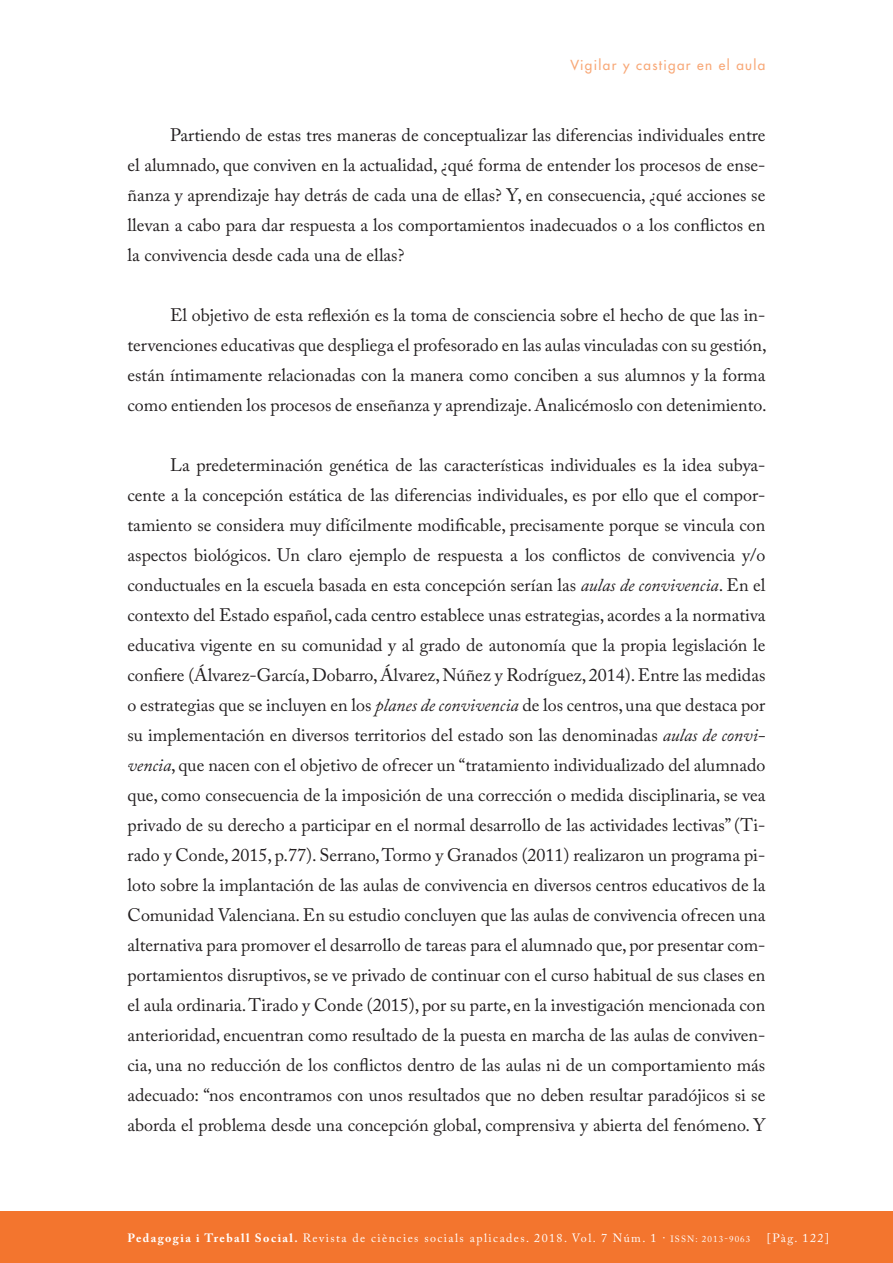
<style>
.page{position:relative;width:893px;height:1263px;background:#fff}
.page>*{position:absolute;margin:0;border:0;box-sizing:border-box;transform-origin:0 0}
.TEXT_COMU{font:18px/30px "Adobe Caslon Pro";color:#231f20;text-align:justify}
.CAPÇALERA_DRETA{font:13.5px "Futura";letter-spacing:.1em;color:#f8a877}
.t1{font:12px "Adobe Caslon Pro";letter-spacing:.12em;color:#fff}
.s1{font-style:italic}
.s2{font-weight:700}
.s3{font-size:9px}
</style>
<div class="page">
<div style="left:0;top:1212px;width:893px;height:51px;background:#f3752e"></div>
<p class="CAPÇALERA_DRETA" style="left:570px;top:57px;width:197px">Vigilar y castigar en el aula</p>
<p class="TEXT_COMU" style="left:128px;top:120px;width:639px;text-indent:43px">Partiendo de estas tres maneras de conceptualizar las diferencias individuales entre el alumnado, que conviven en la actualidad, ¿qué forma de entender los procesos de ense&shy;ñanza y aprendizaje hay detrás de cada una de ellas? Y, en consecuencia, ¿qué acciones se llevan a cabo para dar respuesta a los comportamientos inadecuados o a los conflictos en la convivencia desde cada una de ellas?</p>
<p class="TEXT_COMU" style="left:128px;top:300px;width:641px;text-indent:43px">El objetivo de esta reflexión es la toma de consciencia sobre el hecho de que las in&shy;tervenciones educativas que despliega el profesorado en las aulas vinculadas con su gestión, están íntimamente relacionadas con la manera como conciben a sus alumnos y la forma como entienden los procesos de enseñanza y aprendizaje. Analicémoslo con detenimiento.</p>
<p class="TEXT_COMU" style="left:128px;top:450px;width:639px;text-indent:43px">La predeterminación genética de las características individuales es la idea subya&shy;cente a la concepción estática de las diferencias individuales, es por ello que el compor&shy;tamiento se considera muy difícilmente modificable, precisamente porque se vincula con aspectos biológicos. Un claro ejemplo de respuesta a los conflictos de convivencia y/o conductuales en la escuela basada en esta concepción serían las <span class="s1">aulas de convivencia</span>. En el contexto del Estado español, cada centro establece unas estrategias, acordes a la normativa educativa vigente en su comunidad y al grado de autonomía que la propia legislación le confiere (Álvarez-García, Dobarro, Álvarez, Núñez y Rodríguez, 2014). Entre las medidas o estrategias que se incluyen en los <span class="s1">planes de convivencia</span> de los centros, una que destaca por su implementación en diversos territorios del estado son las denominadas <span class="s1">aulas de convi&shy;vencia</span>, que nacen con el objetivo de ofrecer un “tratamiento individualizado del alumnado que, como consecuencia de la imposición de una corrección o medida disciplinaria, se vea privado de su derecho a participar en el normal desarrollo de las actividades lectivas” (Ti&shy;rado y Conde, 2015, p.77). Serrano, Tormo y Granados (2011) realizaron un programa pi&shy;loto sobre la implantación de las aulas de convivencia en diversos centros educativos de la Comunidad Valenciana. En su estudio concluyen que las aulas de convivencia ofrecen una alternativa para promover el desarrollo de tareas para el alumnado que, por presentar com&shy;portamientos disruptivos, se ve privado de continuar con el curso habitual de sus clases en el aula ordinaria. Tirado y Conde (2015), por su parte, en la investigación mencionada con anterioridad, encuentran como resultado de la puesta en marcha de las aulas de conviven&shy;cia, una no reducción de los conflictos dentro de las aulas ni de un comportamiento más adecuado: “nos encontramos con unos resultados que no deben resultar paradójicos si se aborda el problema desde una concepción global, comprensiva y abierta del fenómeno. Y</p>
<p class="t1" style="left:128px;top:1231px;width:624px"><span class="s2">Pedagogia i Treball Social.</span> Revista de ciències socials aplicades. 2018. Vol. 7 Núm. 1 · <span class="s3">ISSN: 2013-9063</span></p>
<p class="t1" style="left:767px;top:1231px;width:64px">[Pàg. 122]</p>
</div>
